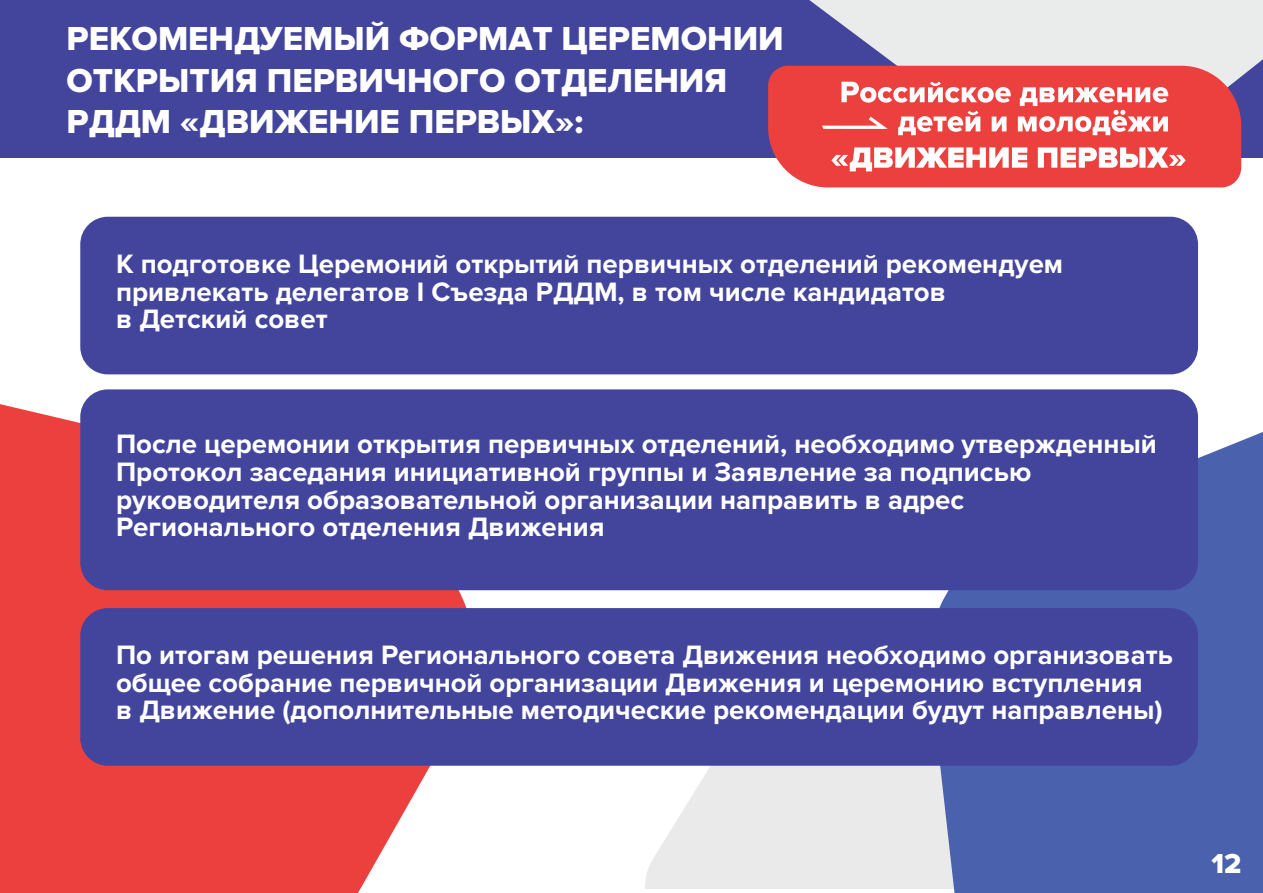
<style>
.page{position:relative;width:1263px;height:893px;background:#fff}
.page>*{position:absolute;margin:0;border:0;box-sizing:border-box;transform-origin:0 0}
.t1{font:34.5px/41.4px "Proxima Nova Extrabld";color:#fff}
.t2{font:800 28.5px "Proxima Nova";color:#fff}
.t3{font:700 27.6px/27.6px "Proxima Nova";color:#fff}
</style>
<div class="page">
<svg style="left:0;top:364px;width:506px;height:529px;fill:#eb403e"></svg>
<svg style="left:645px;top:766px;width:278px;height:122px;fill:#e9eae9"></svg>
<svg style="left:923px;top:395px;width:340px;height:498px;fill:#4a61ad"></svg>
<div style="left:0;top:1px;width:1263px;height:157px;background:#43459d"></div>
<svg style="left:785px;top:1px;width:478px;height:169px;fill:#e9ecea"></svg>
<div style="left:768px;top:66px;width:473px;height:121px;background:#eb403e"></div>
<svg style="left:841px;top:82px;width:170px;height:21px"></svg>
<svg style="left:898px;top:111px;width:82px;height:24px"></svg>
<svg style="left:992px;top:117px;width:14px;height:14px"></svg>
<svg style="left:822px;top:117px;width:66px;height:12px"></svg>
<svg style="left:1018px;top:87px;width:150px;height:48px"></svg>
<svg style="left:831px;top:147px;width:196px;height:24px"></svg>
<svg style="left:1038px;top:147px;width:148px;height:21px"></svg>
<div style="left:80px;top:217px;width:1118px;height:157px;background:#43459d;border-radius:28px"></div>
<div style="left:80px;top:608px;width:1118px;height:158px;background:#43459d;border-radius:28px"></div>
<div style="left:80px;top:389px;width:1118px;height:201px;background:#43459d;border-radius:28px"></div>
<p class="t1" style="left:67px;top:19px;width:719px">РЕКОМЕНДУЕМЫЙ ФОРМАТ ЦЕРЕМОНИИ<br>ОТКРЫТИЯ ПЕРВИЧНОГО ОТДЕЛЕНИЯ<br>РДДМ «ДВИЖЕНИЕ ПЕРВЫХ»:</p>
<p class="t3" style="left:116px;top:251px;width:949px">К подготовке Церемоний открытий первичных отделений рекомендуем привлекать делегатов I Съезда РДДМ, в том числе кандидатов<br>в Детский совет</p>
<p class="t3" style="left:116px;top:431px;width:1042px">После церемонии открытия первичных отделений, необходимо утвержденный Протокол заседания инициативной группы и Заявление за подписью руководителя образовательной организации направить в адрес Регионального отделения Движения</p>
<p class="t3" style="left:116px;top:642px;width:1058px">По итогам решения Регионального совета Движения необходимо организовать общее собрание первичной организации Движения и церемонию вступления<br>в Движение (дополнительные методические рекомендации будут направлены)</p>
<p class="t2" style="left:1211px;top:847px;width:32px">12</p>
</div>
